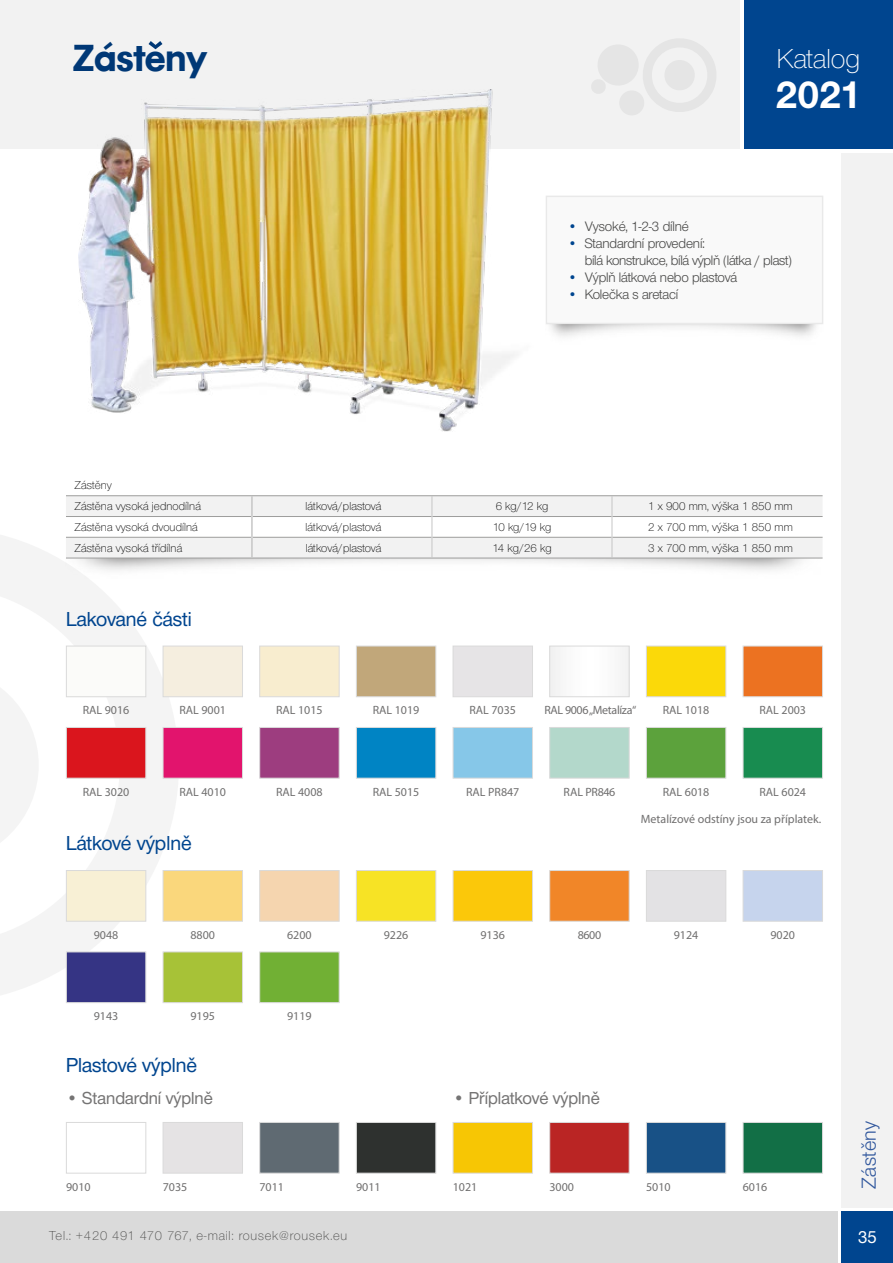
<style>
.page{position:relative;width:893px;height:1263px;background:#fff}
.page>*{position:absolute;margin:0;border:0;box-sizing:border-box;transform-origin:0 0}
.t1{font:700 40.5px "Nimbus Sans Novus DOT";color:#fff}
.t2{font:39px "Mobil Graphics";color:#003876}
.t3{font:300 28.5px "Nimbus Sans Novus DOT";color:#fff}
.t4{font:500 21px "Nimbus Sans Novus DOT";color:#00458f}
.t5{font:21px "Nimbus Sans Novus DOT";letter-spacing:.02em;color:#33599e}
.t6{font:500 18px "Nimbus Sans Novus DOT";color:#757474}
.t7{font:500 18px "Nimbus Sans Novus DOT";color:#fff}
.t8{font:14.25px/17.1px "Nimbus Sans Novus DOT";letter-spacing:-.01em;color:#4a4a49}
.t9{font:300 13.5px "Nimbus Sans Novus DOT";letter-spacing:.06em;color:#4a4a49}
.t10{font:12px "Myriad Pro";color:#706f6f}
.t11{font:300 12px/20.7px "Nimbus Sans Novus DOT";letter-spacing:.01em;color:#000}
.t12{font:12px "Myriad Pro";letter-spacing:-.03em;color:#706f6f}
.s1{color:#00458f}
.s2{font-weight:400}
</style>
<div class="page">
<svg style="left:0;top:535px;width:186px;height:468px"></svg>
<div style="left:842px;top:1212px;width:51px;height:51px;background:#00458f"></div>
<div style="left:0;top:1212px;width:838px;height:51px;background:#dadada"></div>
<div style="left:842px;top:153px;width:51px;height:1055px;background:#f2f2f2"></div>
<div style="left:744px;top:0;width:149px;height:149px;background:#00458f"></div>
<div style="left:0;top:0;width:740px;height:149px;background:#f2f2f2"></div>
<svg style="left:591px;top:39px;width:125px;height:76px"></svg>
<svg style="left:149px;top:41px;width:13px;height:8px"></svg>
<div style="left:546px;top:196px;width:277px;height:128px;background:#f6f6f6;border:2px solid #dadada"></div>
<img style="left:66px;top:559px;width:737px;height:19px">
<hr style="left:66px;top:495px;width:186px;height:1px;background:#9d9d9c">
<hr style="left:252px;top:495px;width:180px;height:1px;background:#9d9d9c">
<hr style="left:432px;top:495px;width:180px;height:1px;background:#9d9d9c">
<hr style="left:612px;top:495px;width:211px;height:1px;background:#9d9d9c">
<hr style="left:66px;top:558px;width:186px;height:1px;background:#9d9d9c">
<hr style="left:252px;top:558px;width:180px;height:1px;background:#9d9d9c">
<hr style="left:432px;top:558px;width:180px;height:1px;background:#9d9d9c">
<hr style="left:612px;top:558px;width:211px;height:1px;background:#9d9d9c">
<svg style="left:66px;top:496px;width:757px;height:62px"></svg>
<hr style="left:251px;top:496px;width:2px;height:20px;background:#c6c6c6">
<hr style="left:251px;top:516px;width:2px;height:21px;background:#c6c6c6">
<hr style="left:251px;top:537px;width:2px;height:21px;background:#c6c6c6">
<img style="left:79px;top:89px;width:436px;height:342px">
<div style="left:66px;top:646px;width:80px;height:51px;background:#fbfbf9;border:1px solid #dadada"></div>
<div style="left:453px;top:646px;width:80px;height:51px;background:#e6e4e6;border:1px solid #dadada"></div>
<div style="left:259px;top:646px;width:81px;height:51px;background:#f8edcf;border:1px solid #dadada"></div>
<div style="left:646px;top:646px;width:80px;height:51px;background:#fbd909;border:1px solid #dadada"></div>
<div style="left:163px;top:646px;width:80px;height:51px;background:#f5eedf;border:1px solid #dadada"></div>
<div style="left:550px;top:646px;width:79px;height:51px;background:#fafafa"></div>
<div style="left:549px;top:646px;width:81px;height:51px;border:1px solid #dadada"></div>
<div style="left:356px;top:646px;width:80px;height:51px;background:#c1a77a;border:1px solid #dadada"></div>
<div style="left:743px;top:646px;width:80px;height:51px;background:#ec7221;border:1px solid #dadada"></div>
<div style="left:66px;top:727px;width:80px;height:51px;background:#da151d;border:1px solid #dadada"></div>
<div style="left:453px;top:727px;width:80px;height:51px;background:#86c7e8;border:1px solid #dadada"></div>
<div style="left:259px;top:727px;width:81px;height:51px;background:#9d3d7f;border:1px solid #dadada"></div>
<div style="left:646px;top:727px;width:80px;height:51px;background:#5ca23c;border:1px solid #dadada"></div>
<div style="left:163px;top:727px;width:80px;height:51px;background:#e2146d;border:1px solid #dadada"></div>
<div style="left:549px;top:727px;width:81px;height:51px;background:#b3d8cb;border:1px solid #dadada"></div>
<div style="left:356px;top:727px;width:80px;height:51px;background:#0084c4;border:1px solid #dadada"></div>
<div style="left:743px;top:727px;width:80px;height:51px;background:#188c50;border:1px solid #dadada"></div>
<div style="left:66px;top:1122px;width:80px;height:51px;background:#fff;border:1px solid #dadada"></div>
<div style="left:453px;top:1122px;width:80px;height:51px;background:#f7c604;border:1px solid #dadada"></div>
<div style="left:259px;top:1122px;width:81px;height:51px;background:#5f6a72;border:1px solid #dadada"></div>
<div style="left:646px;top:1122px;width:80px;height:51px;background:#185186;border:1px solid #dadada"></div>
<div style="left:163px;top:1122px;width:80px;height:51px;background:#e5e3e4;border:1px solid #dadada"></div>
<div style="left:549px;top:1122px;width:81px;height:51px;background:#ba2524;border:1px solid #dadada"></div>
<div style="left:356px;top:1122px;width:80px;height:51px;background:#2e312f;border:1px solid #dadada"></div>
<div style="left:743px;top:1122px;width:80px;height:51px;background:#126f46;border:1px solid #dadada"></div>
<div style="left:66px;top:870px;width:80px;height:51px;background:#f8f0d5;border:1px solid #dadada"></div>
<div style="left:453px;top:870px;width:80px;height:51px;background:#fbc80a;border:1px solid #dadada"></div>
<div style="left:259px;top:870px;width:81px;height:51px;background:#f5d5af;border:1px solid #dadada"></div>
<div style="left:646px;top:870px;width:80px;height:51px;background:#e3e2e4"></div>
<div style="left:163px;top:870px;width:80px;height:51px;background:#fad77c;border:1px solid #dadada"></div>
<div style="left:549px;top:870px;width:81px;height:51px;background:#f18628;border:1px solid #dadada"></div>
<div style="left:356px;top:870px;width:80px;height:51px;background:#f7e325;border:1px solid #dadada"></div>
<div style="left:743px;top:870px;width:80px;height:51px;background:#c6d4ed;border:1px solid #dadada"></div>
<div style="left:66px;top:951px;width:80px;height:52px;background:#353484;border:1px solid #dadada"></div>
<div style="left:259px;top:951px;width:81px;height:52px;background:#71b034;border:1px solid #dadada"></div>
<div style="left:163px;top:951px;width:80px;height:52px;background:#a7c237;border:1px solid #dadada"></div>
<h2 class="t2" style="left:73px;top:35px;width:135px">Zásteny</h2>
<p class="t11" style="left:74px;top:475px;width:128px">Zástěny<br>Zástěna vysoká jednodílná</p>
<h3 class="t3" style="left:777px;top:42px;width:85px">Katalog</h3>
<h1 class="t1" style="left:776px;top:71px;width:87px">2021</h1>
<p class="t8" style="left:568px;top:218px;width:123px"><span class="s1">•</span> Vysoké, 1-2-3 dílné</p>
<p class="t8" style="left:585px;top:235px;width:209px;text-indent:-17px"><span class="s1">•</span> Standardní provedení:<br>bílá konstrukce, bílá výplň (látka / plast)</p>
<p class="t8" style="left:568px;top:269px;width:171px"><span class="s1">•</span> Výplň látková nebo plastová</p>
<p class="t8" style="left:568px;top:286px;width:112px"><span class="s1">•</span> Kolečka s aretací</p>
<p class="t11" style="left:306px;top:496px;width:77px">látková/plastová</p>
<p class="t11" style="left:496px;top:496px;width:54px">6 kg/12 kg</p>
<p class="t11" style="left:648px;top:496px;width:146px">1 x 900 mm, výška 1 850 mm</p>
<p class="t11" style="left:75px;top:517px;width:125px">Zástěna vysoká dvoudílná</p>
<p class="t11" style="left:306px;top:517px;width:77px">látková/plastová</p>
<p class="t11" style="left:493px;top:517px;width:60px">10 kg/19 kg</p>
<p class="t11" style="left:648px;top:517px;width:146px">2 x 700 mm, výška 1 850 mm</p>
<p class="t11" style="left:75px;top:537px;width:109px">Zástěna vysoká třídílná</p>
<p class="t11" style="left:306px;top:537px;width:77px">látková/plastová</p>
<p class="t11" style="left:492px;top:537px;width:61px">14 kg/26 kg</p>
<p class="t11" style="left:648px;top:537px;width:146px">3 x 700 mm, výška 1 850 mm</p>
<h3 class="t4" style="left:66px;top:606px;width:127px">Lakované části</h3>
<p class="t10" style="left:83px;top:703px;width:48px">RAL 9016</p>
<p class="t10" style="left:179px;top:703px;width:48px">RAL 9001</p>
<p class="t10" style="left:276px;top:703px;width:48px">RAL 1015</p>
<p class="t10" style="left:373px;top:703px;width:48px">RAL 1019</p>
<p class="t10" style="left:469px;top:703px;width:48px">RAL 7035</p>
<p class="t12" style="left:544px;top:703px;width:93px">RAL 9006 „Metalíza“</p>
<p class="t10" style="left:663px;top:703px;width:48px">RAL 1018</p>
<p class="t10" style="left:759px;top:703px;width:48px">RAL 2003</p>
<p class="t10" style="left:83px;top:784px;width:48px">RAL 3020</p>
<p class="t10" style="left:179px;top:784px;width:48px">RAL 4010</p>
<p class="t10" style="left:276px;top:784px;width:48px">RAL 4008</p>
<p class="t10" style="left:373px;top:784px;width:48px">RAL 5015</p>
<p class="t10" style="left:466px;top:784px;width:55px">RAL PR847</p>
<p class="t12" style="left:563px;top:784px;width:53px">RAL PR846</p>
<p class="t10" style="left:663px;top:784px;width:48px">RAL 6018</p>
<p class="t10" style="left:759px;top:784px;width:48px">RAL 6024</p>
<h3 class="t4" style="left:66px;top:831px;width:127px">Látkové výplně</h3>
<p class="t10" style="left:641px;top:812px;width:182px">Metalízové odstíny jsou za příplatek.</p>
<p class="t10" style="left:94px;top:927px;width:26px">9048</p>
<p class="t10" style="left:190px;top:927px;width:26px">8800</p>
<p class="t10" style="left:287px;top:927px;width:26px">6200</p>
<p class="t10" style="left:384px;top:927px;width:26px">9226</p>
<p class="t10" style="left:480px;top:927px;width:26px">9136</p>
<p class="t10" style="left:578px;top:927px;width:25px">8600</p>
<p class="t10" style="left:674px;top:927px;width:26px">9124</p>
<p class="t10" style="left:770px;top:927px;width:26px">9020</p>
<p class="t10" style="left:94px;top:1009px;width:26px">9143</p>
<p class="t10" style="left:190px;top:1009px;width:26px">9195</p>
<p class="t10" style="left:287px;top:1009px;width:26px">9119</p>
<h3 class="t4" style="left:66px;top:1052px;width:132px">Plastové výplně</h3>
<h3 class="t6" style="left:66px;top:1087px;width:148px"><span class="s2">•</span> Standardní výplně</h3>
<h3 class="t6" style="left:453px;top:1087px;width:149px"><span class="s2">•</span> Příplatkové výplně</h3>
<p class="t10" style="left:66px;top:1179px;width:26px">9010</p>
<p class="t10" style="left:163px;top:1179px;width:26px">7035</p>
<p class="t10" style="left:259px;top:1179px;width:26px">7011</p>
<p class="t10" style="left:356px;top:1179px;width:26px">9011</p>
<p class="t10" style="left:453px;top:1179px;width:26px">1021</p>
<p class="t10" style="left:549px;top:1179px;width:26px">3000</p>
<p class="t10" style="left:646px;top:1179px;width:26px">5010</p>
<p class="t10" style="left:743px;top:1179px;width:26px">6016</p>
<p class="t9" style="left:49px;top:1227px;width:300px">Tel.: +420 491 470 767, e-mail: rousek@rousek.eu</p>
<h3 class="t5" style="left:857px;top:1189px;width:69px;rotate:-90deg">Zástěny</h3>
<h3 class="t7" style="left:858px;top:1227px;width:20px">35</h3>
</div>
